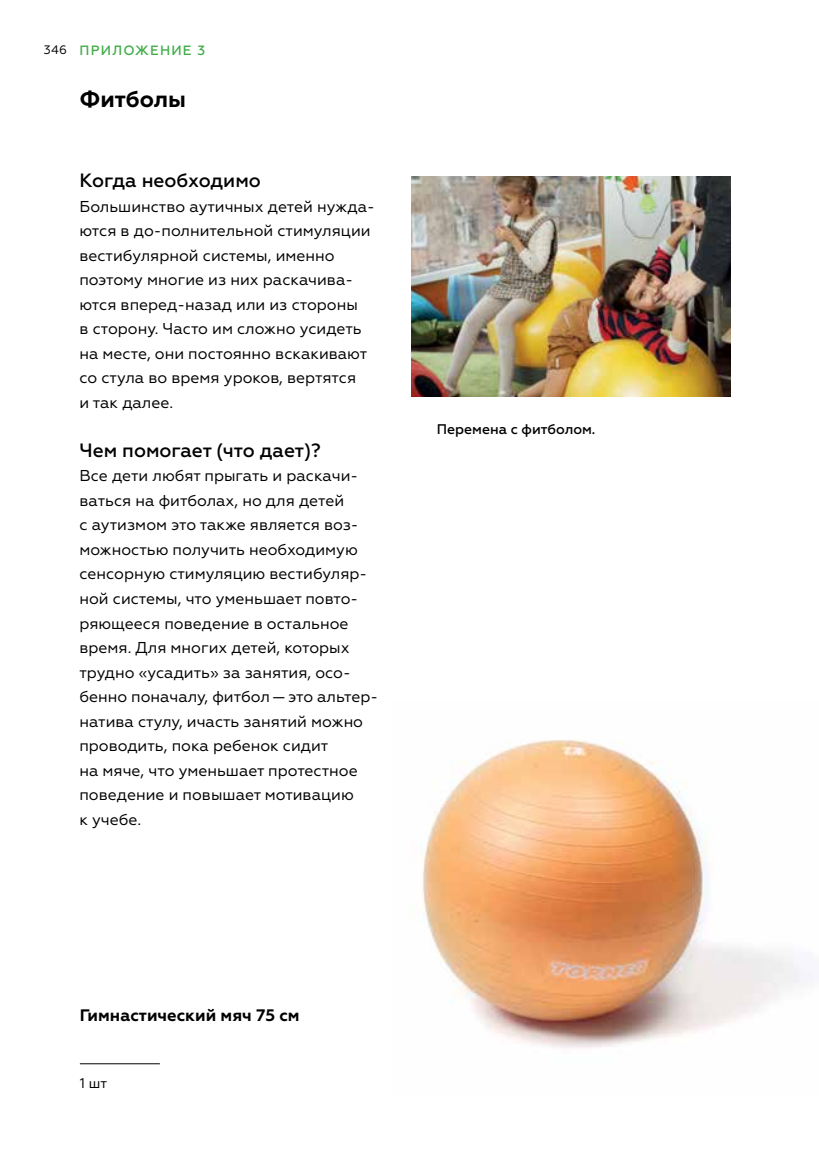
<style>
.page{position:relative;width:819px;height:1176px;background:#fff}
.page>*{position:absolute;margin:0;border:0;box-sizing:border-box;transform-origin:0 0}
.t1{font:700 22.75px "Geometria";color:#000}
.t2{font:500 19.25px "Geometria";color:#000}
.t3{font:700 16.62px "Geometria";color:#000}
.t4{font:15.75px/24.5px "Geometria";color:#000}
.t5{font:500 14px "Geometria";color:#000}
.t6{font:14px "Geometria";color:#000}
.t7{font:500 13.47px "Geometria";letter-spacing:.09em;color:#41ad49}
.s1{font-weight:400;font-size:12.25px;color:#000}
</style>
<div class="page">
<hr style="left:80px;top:1063px;width:80px;height:1px;background:#000">
<img style="left:411px;top:740px;width:402px;height:308px">
<img style="left:412px;top:177px;width:318px;height:220px">
<p class="t7" style="left:44px;top:42px;width:163px"><span class="s1">346</span> ПРИЛОЖЕНИЕ 3</p>
<p class="t1" style="left:79px;top:85px;width:108px">Фитболы</p>
<p class="t2" style="left:79px;top:169px;width:183px">Когда необходимо</p>
<p class="t4" style="left:79px;top:194px;width:297px">Большинство аутичных детей нужда&shy;ются в до-полнительной стимуляции вестибулярной системы, именно поэтому многие из них раскачива&shy;ются вперед-назад или из стороны<br>в сторону. Часто им сложно усидеть на месте, они постоянно вскакивают со стула во время уроков, вертятся<br>и так далее.</p>
<p class="t2" style="left:79px;top:439px;width:243px">Чем помогает (что дает)?</p>
<p class="t4" style="left:79px;top:464px;width:300px">Все дети любят прыгать и раскачи&shy;ваться на фитболах, но для детей<br>с аутизмом это также является воз&shy;можностью получить необходимую сенсорную стимуляцию вестибуляр&shy;ной системы, что уменьшает повто&shy;ряющееся поведение в остальное время. Для многих детей, которых трудно «усадить» за занятия, осо&shy;бенно поначалу, фитбол—это альтер&shy;натива стулу, ичасть занятий можно проводить, пока ребенок сидит<br>на мяче, что уменьшает протестное поведение и повышает мотивацию<br>к учебе.</p>
<p class="t5" style="left:437px;top:421px;width:160px">Перемена с фитболом.</p>
<p class="t3" style="left:80px;top:1005px;width:221px">Гимнастический мяч 75 см</p>
<p class="t6" style="left:80px;top:1075px;width:29px">1 шт</p>
</div>
